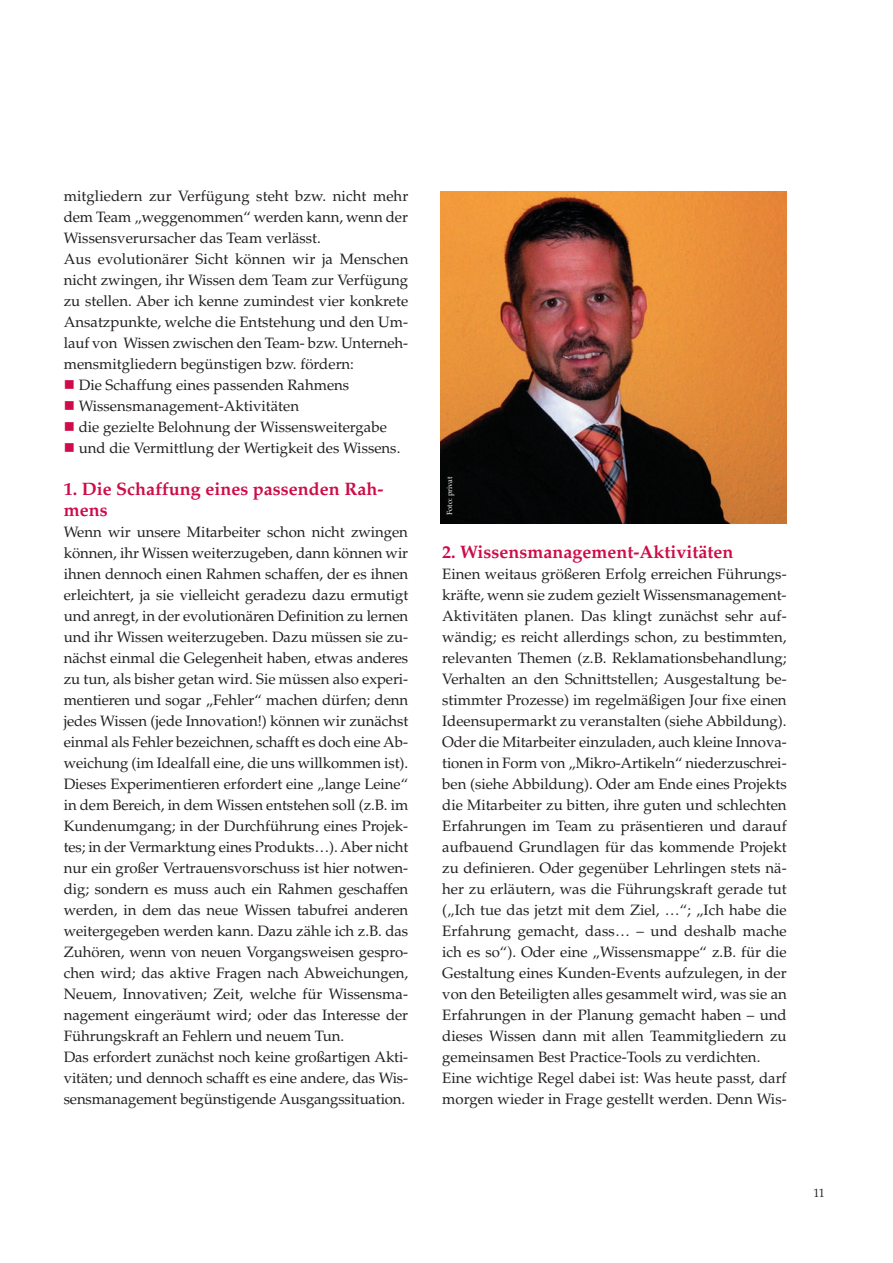
<style>
.page{position:relative;width:893px;height:1263px;background:#fff}
.page>*{position:absolute;margin:0;border:0;box-sizing:border-box;transform-origin:0 0}
.t1{font:700 18px/21px "Palatino";color:#cd0c49}
.t2{font:15px/21px "Palatino";letter-spacing:-.005em;color:#231f20}
.t3{font:12px "Palatino";color:#231f20}
.t4{font:7.5px "Palatino";color:#fff}
.s1{color:#cd0c49}
</style>
<div class="page">
<img style="left:440px;top:191px;width:347px;height:332px">
<p class="t2" style="left:64px;top:186px;width:346px">mitgliedern zur Verfügung steht bzw. nicht mehr dem Team „weggenommen“ werden kann, wenn der Wissensverursacher das Team verlässt.<br>Aus evolutionärer Sicht können wir ja Menschen nicht zwingen, ihr Wissen dem Team zur Verfügung zu stellen. Aber ich kenne zumindest vier konkrete Ansatzpunkte, welche die Entstehung und den Um&shy;lauf von Wissen zwischen den Team- bzw. Unterneh&shy;mensmitgliedern begünstigen bzw. fördern:</p>
<p class="t2" style="left:64px;top:375px;width:287px"><span class="s1">■</span> Die Schaffung eines passenden Rahmens</p>
<p class="t2" style="left:64px;top:396px;width:237px"><span class="s1">■</span> Wissensmanagement-Aktivitäten</p>
<p class="t2" style="left:64px;top:417px;width:325px"><span class="s1">■</span> die gezielte Belohnung der Wissensweitergabe</p>
<p class="t2" style="left:64px;top:438px;width:338px"><span class="s1">■</span> und die Vermittlung der Wertigkeit des Wissens.</p>
<p class="t1" style="left:64px;top:479px;width:321px">1. Die Schaffung eines passenden Rah&shy;mens</p>
<p class="t2" style="left:64px;top:522px;width:346px">Wenn wir unsere Mitarbeiter schon nicht zwingen können, ihr Wissen weiterzugeben, dann können wir ihnen dennoch einen Rahmen schaffen, der es ihnen erleichtert, ja sie vielleicht geradezu dazu ermutigt und anregt, in der evolutionären Definition zu lernen und ihr Wissen weiterzugeben. Dazu müssen sie zu&shy;nächst einmal die Gelegenheit haben, etwas anderes zu tun, als bisher getan wird. Sie müssen also experi&shy;mentieren und sogar „Fehler“ machen dürfen; denn jedes Wissen (jede Innovation!) können wir zunächst einmal als Fehler bezeichnen, schafft es doch eine Ab&shy;weichung (im Idealfall eine, die uns willkommen ist).<br>Dieses Experimentieren erfordert eine „lange Leine“ in dem Bereich, in dem Wissen entstehen soll (z.B. im Kundenumgang; in der Durchführung eines Projek&shy;tes; in der Vermarktung eines Produkts…). Aber nicht nur ein großer Vertrauensvorschuss ist hier notwen&shy;dig; sondern es muss auch ein Rahmen geschaffen werden, in dem das neue Wissen tabufrei anderen weitergegeben werden kann. Dazu zähle ich z.B. das Zuhören, wenn von neuen Vorgangsweisen gespro&shy;chen wird; das aktive Fragen nach Abweichungen, Neuem, Innovativen; Zeit, welche für Wissensma&shy;nagement eingeräumt wird; oder das Interesse der Führungskraft an Fehlern und neuem Tun.<br>Das erfordert zunächst noch keine großartigen Akti&shy;vitäten; und dennoch schafft es eine andere, das Wis&shy;sensmanagement begünstigende Ausgangssituation.</p>
<p class="t4" style="left:445px;top:515px;width:40px;rotate:-90deg">Foto: privat</p>
<p class="t1" style="left:442px;top:542px;width:293px">2. Wissensmanagement-Aktivitäten</p>
<p class="t2" style="left:442px;top:564px;width:346px">Einen weitaus größeren Erfolg erreichen Führungs&shy;kräfte, wenn sie zudem gezielt Wissensmanagement-Aktivitäten planen. Das klingt zunächst sehr auf&shy;wändig; es reicht allerdings schon, zu bestimmten, relevanten Themen (z.B. Reklamationsbehandlung; Verhalten an den Schnittstellen; Ausgestaltung be&shy;stimmter Prozesse) im regelmäßigen Jour fixe einen Ideensupermarkt zu veranstalten (siehe Abbildung).<br>Oder die Mitarbeiter einzuladen, auch kleine Innova&shy;tionen in Form von „Mikro-Artikeln“ niederzuschrei&shy;ben (siehe Abbildung). Oder am Ende eines Projekts die Mitarbeiter zu bitten, ihre guten und schlechten Erfahrungen im Team zu präsentieren und darauf aufbauend Grundlagen für das kommende Projekt zu definieren. Oder gegenüber Lehrlingen stets nä&shy;her zu erläutern, was die Führungskraft gerade tut („Ich tue das jetzt mit dem Ziel, …“; „Ich habe die Erfahrung gemacht, dass… – und deshalb mache ich es so“). Oder eine „Wissensmappe“ z.B. für die Gestaltung eines Kunden-Events aufzulegen, in der von den Beteiligten alles gesammelt wird, was sie an Erfahrungen in der Planung gemacht haben – und dieses Wissen dann mit allen Teammitgliedern zu gemeinsamen Best Practice-Tools zu verdichten.<br>Eine wichtige Regel dabei ist: Was heute passt, darf morgen wieder in Frage gestellt werden. Denn Wis-</p>
<p class="t3" style="left:814px;top:1186px;width:13px">11</p>
</div>
